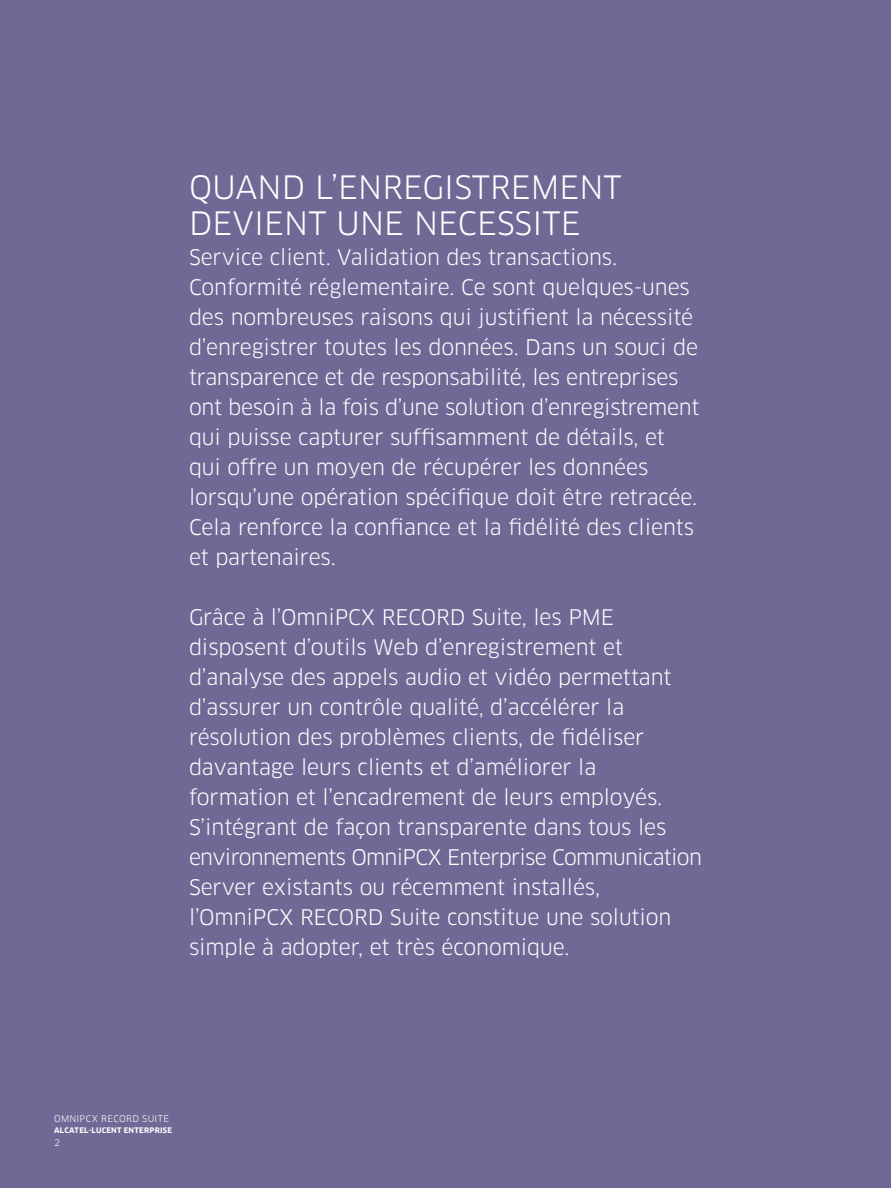
<style>
.page{position:relative;width:891px;height:1188px;background:#6f6996}
.page>*{position:absolute;margin:0;border:0;box-sizing:border-box;transform-origin:0 0}
.Inside_covers_-_Body{font:31.5px "Clan OT";letter-spacing:.005em;color:#fff}
.Inside_covers_-_Body-2{font:21px/30px "Clan OT";letter-spacing:-.005em;color:#fff}
.Footer_-_title___pag{font:9px "Clan OT";letter-spacing:.04em;color:#fff}
.Footer_-_Alcatel-Luc{font:700 7.5px "Clan OT";letter-spacing:.035em;color:#fff}
</style>
<div class="page">
<p class="Inside_covers_-_Body" style="left:189px;top:168px;width:434px">QUAND L’ENREGISTREMENT</p>
<p class="Inside_covers_-_Body" style="left:189px;top:204px;width:393px">DEVIENT UNE NECESSITE</p>
<p class="Inside_covers_-_Body-2" style="left:189px;top:242px;width:512px">Service client. Validation des transactions.<br>Conformité réglementaire. Ce sont quelques-unes des nombreuses raisons qui justifient la nécessité d’enregistrer toutes les données. Dans un souci de transparence et de responsabilité, les entreprises ont besoin à la fois d’une solution d’enregistrement qui puisse capturer suffisamment de détails, et qui offre un moyen de récupérer les données lorsqu’une opération spécifique doit être retracée.<br>Cela renforce la confiance et la fidélité des clients et partenaires.</p>
<p class="Inside_covers_-_Body-2" style="left:189px;top:602px;width:514px">Grâce à l’OmniPCX RECORD Suite, les PME disposent d’outils Web d’enregistrement et d’analyse des appels audio et vidéo permettant d’assurer un contrôle qualité, d’accélérer la résolution des problèmes clients, de fidéliser davantage leurs clients et d’améliorer la formation et l’encadrement de leurs employés.<br>S’intégrant de façon transparente dans tous les environnements OmniPCX Enterprise Communication Server existants ou récemment installés, l’OmniPCX RECORD Suite constitue une solution simple à adopter, et très économique.</p>
<p class="Footer_-_title___pag" style="left:54px;top:1113px;width:117px">OMNIPCX RECORD SUITE</p>
<p class="Footer_-_Alcatel-Luc" style="left:54px;top:1126px;width:120px">ALCATEL-LUCENT ENTERPRISE</p>
<p class="Footer_-_title___pag" style="left:54px;top:1138px;width:7px">2</p>
</div>
